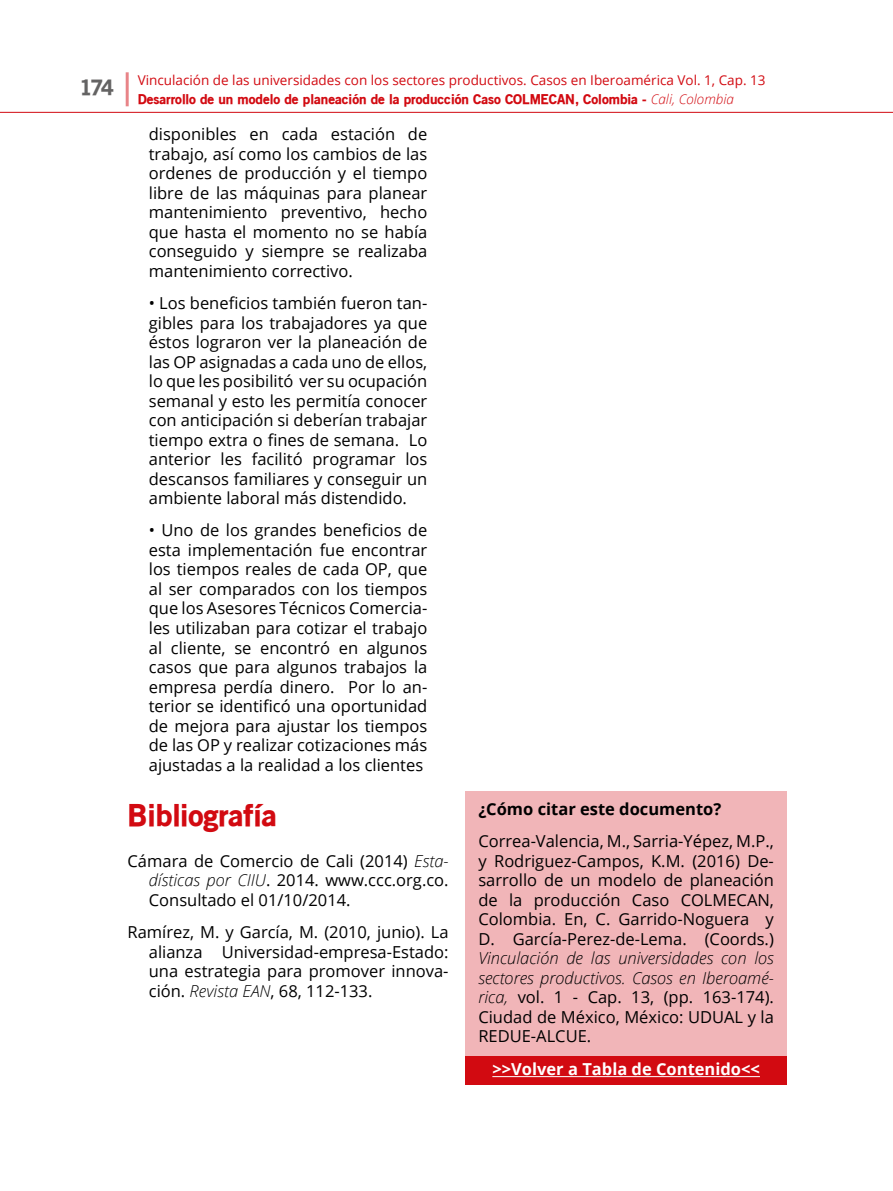
<style>
.page{position:relative;width:893px;height:1191px;background:#fff}
.page>*{position:absolute;margin:0;border:0;box-sizing:border-box;transform-origin:0 0}
.t1{font:900 30px "Old Sans";color:#d20a11}
.t2{font:16.5px/19.5px "Open Sans";color:#000;text-align:justify}
.t3{font:italic 300 16.5px/19.5px "Open Sans";color:#000;text-align:justify}
.t4{font:700 16.5px "Open Sans";color:#fff}
.t5{font:700 16.5px "Open Sans";color:#000}
.t6{font:13.5px "Open Sans";color:#d20a11}
.t7{font:900 13.5px "Old Sans";color:#d20a11}
.s1{font-weight:300;font-style:italic}
.s2{font-family:"Open Sans";font-weight:300;font-style:italic}
.s3{font-weight:400;font-style:normal}
</style>
<div class="page">
<hr style="left:0;top:112px;width:893px;height:1px;background:#d20a11">
<hr style="left:126px;top:72px;width:3px;height:34px;background:#d20a11">
<div style="left:466px;top:791px;width:321px;height:266px;background:#f1b5b8"></div>
<div style="left:466px;top:1055px;width:321px;height:29px;background:#d20a11"></div>
<hr style="left:492px;top:1076px;width:268px;height:1px;background:#fff">
<p class="t6" style="left:138px;top:70px;width:629px">Vinculación de las universidades con los sectores productivos. Casos en Iberoamérica Vol. 1, Cap. 13</p>
<p class="t2" style="left:149px;top:124px;width:280px">disponibles en cada estación de trabajo, así como los cambios de las ordenes de producción y el tiempo libre de las máquinas para planear mantenimiento preventivo, hecho que hasta el momento no se había conseguido y siempre se realizaba mantenimiento correctivo.</p>
<p class="t2" style="left:149px;top:293px;width:280px">• Los beneficios también fueron tan&shy;gibles para los trabajadores ya que éstos lograron ver la planeación de las OP asignadas a cada uno de ellos, lo que les posibilitó ver su ocupación semanal y esto les permitía conocer con anticipación si deberían trabajar tiempo extra o fines de semana. Lo anterior les facilitó programar los descansos familiares y conseguir un ambiente laboral más distendido.</p>
<p class="t2" style="left:149px;top:520px;width:280px">• Uno de los grandes beneficios de esta implementación fue encontrar los tiempos reales de cada OP, que al ser comparados con los tiempos que los Asesores Técnicos Comercia&shy;les utilizaban para cotizar el trabajo al cliente, se encontró en algunos casos que para algunos trabajos la empresa perdía dinero. Por lo an&shy;terior se identificó una oportunidad de mejora para ajustar los tiempos de las OP y realizar cotizaciones más ajustadas a la realidad a los clientes</p>
<h1 class="t1" style="left:128px;top:796px;width:151px">Bibliografía</h1>
<p class="t2" style="left:149px;top:850px;width:301px;text-indent:-21px">Cámara de Comercio de Cali (2014) <span class="s1">Esta&shy;dísticas por CIIU</span>. 2014. www.ccc.org.co.<br>Consultado el 01/10/2014.</p>
<p class="t2" style="left:149px;top:922px;width:301px;text-indent:-21px">Ramírez, M. y García, M. (2010, junio). La alianza Universidad-empresa-Estado: una estrategia para promover innova&shy;ción. <span class="s1">Revista EAN</span>, 68, 112-133.</p>
<p class="t7" style="left:80px;top:91px;width:656px"><sup>174</sup> Desarrollo de un modelo de planeación de la producción Caso COLMECAN, Colombia - <span class="s2">Cali, Colombia</span></p>
<p class="t5" style="left:478px;top:797px;width:244px">¿Cómo citar este documento?</p>
<p class="t2" style="left:478px;top:831px;width:297px">Correa-Valencia, M., Sarria-Yépez, M.P., y Rodriguez-Campos, K.M. (2016) De&shy;sarrollo de un modelo de planeación de la producción Caso COLMECAN, Colombia. En, C. Garrido-Noguera y D. García-Perez-de-Lema. (Coords.)</p>
<p class="t3" style="left:478px;top:947px;width:297px">Vinculación de las universidades con los sectores productivos. Casos en Iberoamé&shy;rica, <span class="s3">vol. 1 - Cap. 13, (pp. 163-174).<br>Ciudad de México, México: UDUAL y la REDUE-ALCUE.</span></p>
<p class="t4" style="left:492px;top:1057px;width:269px">&gt;&gt;Volver a Tabla de Contenido&lt;&lt;</p>
</div>
